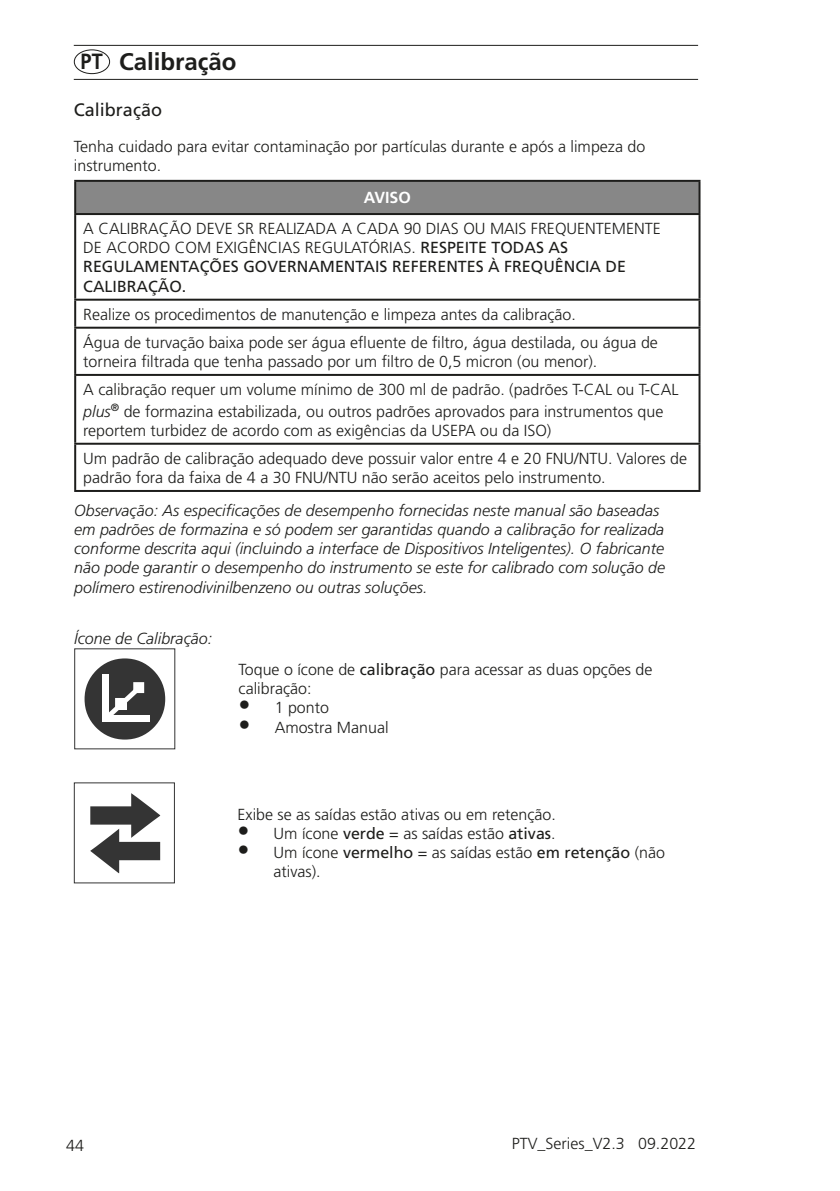
<style>
.page{position:relative;width:840px;height:1191px;background:#fff}
.page>*{position:absolute;margin:0;border:0;box-sizing:border-box;transform-origin:0 0}
.Kopfleiste{font:700 24px "Frutiger LT";color:#1d1d1b}
.t1{font:700 22px "Frutiger LT";color:#1d1d1b;scale:.9 1}
.inhalt_gb_überschrif{font:18px "Frutiger LT";color:#1d1d1b}
.inhalt_gb_überschrif-2{font:300 16px/19.2px "Frutiger LT";color:#1d1d1b}
.inhalt_gb_überschrif-3{font:italic 300 16px/19.2px "Frutiger LT";color:#1d1d1b}
.inhalt_gb_überschrif-4{font:700 16px "Frutiger LT";color:#fff}
.s1{font-weight:400}
.s2{font-style:italic}
.s3{font-size:24px}
</style>
<div class="page">
<hr style="left:74px;top:45px;width:623px;height:1px;background:#1d1d1b">
<hr style="left:74px;top:79px;width:623px;height:1px;background:#1d1d1b">
<svg style="left:84px;top:658px;width:81px;height:81px"></svg>
<div style="left:74px;top:49px;width:36px;height:25px;border:1px solid #1d1d1b;border-radius:50%"></div>
<div style="left:75px;top:181px;width:624px;height:33px;background:#878787"></div>
<hr style="left:74px;top:180px;width:626px;height:2px;background:#1d1d1b">
<hr style="left:74px;top:182px;width:2px;height:31px;background:#1d1d1b">
<hr style="left:698px;top:182px;width:2px;height:31px;background:#1d1d1b">
<hr style="left:74px;top:213px;width:626px;height:2px;background:#1d1d1b">
<hr style="left:74px;top:215px;width:2px;height:84px;background:#1d1d1b">
<hr style="left:698px;top:215px;width:2px;height:84px;background:#1d1d1b">
<hr style="left:74px;top:299px;width:626px;height:2px;background:#1d1d1b">
<hr style="left:74px;top:301px;width:2px;height:26px;background:#1d1d1b">
<hr style="left:698px;top:301px;width:2px;height:26px;background:#1d1d1b">
<hr style="left:74px;top:327px;width:626px;height:2px;background:#1d1d1b">
<hr style="left:74px;top:329px;width:2px;height:45px;background:#1d1d1b">
<hr style="left:698px;top:329px;width:2px;height:45px;background:#1d1d1b">
<hr style="left:74px;top:374px;width:626px;height:2px;background:#1d1d1b">
<hr style="left:74px;top:376px;width:2px;height:67px;background:#1d1d1b">
<hr style="left:698px;top:376px;width:2px;height:67px;background:#1d1d1b">
<hr style="left:74px;top:443px;width:626px;height:2px;background:#1d1d1b">
<hr style="left:74px;top:445px;width:2px;height:45px;background:#1d1d1b">
<hr style="left:698px;top:445px;width:2px;height:45px;background:#1d1d1b">
<hr style="left:74px;top:490px;width:626px;height:2px;background:#1d1d1b">
<svg style="left:90px;top:793px;width:70px;height:80px"></svg>
<div style="left:74px;top:782px;width:101px;height:101px;border:1px solid #343434"></div>
<p class="t1" style="left:81px;top:48px;width:26px">PT</p>
<p class="Kopfleiste" style="left:119px;top:48px;width:119px">Calibração</p>
<p class="inhalt_gb_überschrif" style="left:74px;top:99px;width:90px">Calibração</p>
<p class="inhalt_gb_überschrif-2" style="left:74px;top:137px;width:572px">Tenha cuidado para evitar contaminação por partículas durante e após a limpeza do instrumento.</p>
<p class="inhalt_gb_überschrif-4" style="left:363px;top:188px;width:49px">AVISO</p>
<p class="inhalt_gb_überschrif-2" style="left:83px;top:219px;width:579px">A CALIBRAÇÃO DEVE SR REALIZADA A CADA 90 DIAS OU MAIS FREQUENTEMENTE DE ACORDO COM EXIGÊNCIAS REGULATÓRIAS. <span class="s1">RESPEITE TODAS AS REGULAMENTAÇÕES GOVERNAMENTAIS REFERENTES À FREQUÊNCIA DE CALIBRAÇÃO.</span></p>
<p class="inhalt_gb_überschrif-2" style="left:83px;top:305px;width:491px">Realize os procedimentos de manutenção e limpeza antes da calibração.</p>
<p class="inhalt_gb_überschrif-2" style="left:83px;top:333px;width:576px">Água de turvação baixa pode ser água efluente de filtro, água destilada, ou água de torneira filtrada que tenha passado por um filtro de 0,5 micron (ou menor).</p>
<p class="inhalt_gb_überschrif-2" style="left:83px;top:379px;width:596px;line-height:21.6px">A calibração requer um volume mínimo de 300 ml de padrão. (padrões T-CAL ou T-CAL <span class="s2">plus</span><sup>®</sup> de formazina estabilizada, ou outros padrões aprovados para instrumentos que</p>
<p class="inhalt_gb_überschrif-2" style="left:83px;top:421px;width:469px">reportem turbidez de acordo com as exigências da USEPA ou da ISO)</p>
<p class="inhalt_gb_überschrif-2" style="left:83px;top:449px;width:605px">Um padrão de calibração adequado deve possuir valor entre 4 e 20 FNU/NTU. Valores de padrão fora da faixa de 4 a 30 FNU/NTU não serão aceitos pelo instrumento.</p>
<p class="inhalt_gb_überschrif-3" style="left:74px;top:501px;width:592px">Observação: As especificações de desempenho fornecidas neste manual são baseadas em padrões de formazina e só podem ser garantidas quando a calibração for realizada conforme descrita aqui (incluindo a interface de Dispositivos Inteligentes). O fabricante não pode garantir o desempenho do instrumento se este for calibrado com solução de polímero estirenodivinilbenzeno ou outras soluções.</p>
<p class="inhalt_gb_überschrif-3" style="left:74px;top:629px;width:139px">Ícone de Calibração:</p>
<p class="inhalt_gb_überschrif-2" style="left:238px;top:660px;width:415px">Toque o ícone de <span class="s1">calibração</span> para acessar as duas opções de calibração:</p>
<p class="inhalt_gb_überschrif-2" style="left:238px;top:698px;width:92px"><span class="s3">•</span> 1 ponto</p>
<p class="inhalt_gb_überschrif-2" style="left:238px;top:717px;width:151px"><span class="s3">•</span> Amostra Manual</p>
<p class="inhalt_gb_überschrif-2" style="left:237px;top:805px;width:316px">Exibe se as saídas estão ativas ou em retenção.</p>
<p class="inhalt_gb_überschrif-2" style="left:237px;top:824px;width:316px"><span class="s3">•</span> Um ícone <span class="s1">verde</span> = as saídas estão <span class="s1">ativas</span>.</p>
<p class="inhalt_gb_überschrif-2" style="left:273px;top:843px;width:393px;text-indent:-36px"><span class="s3">•</span> Um ícone <span class="s1">vermelho</span> = as saídas estão <span class="s1">em retenção</span> (não ativas).</p>
<p class="inhalt_gb_überschrif-2" style="left:66px;top:1136px;width:19px">44</p>
<p class="inhalt_gb_überschrif-2" style="left:511px;top:1134px;width:186px">PTV_Series_V2.3 09.2022</p>
</div>
